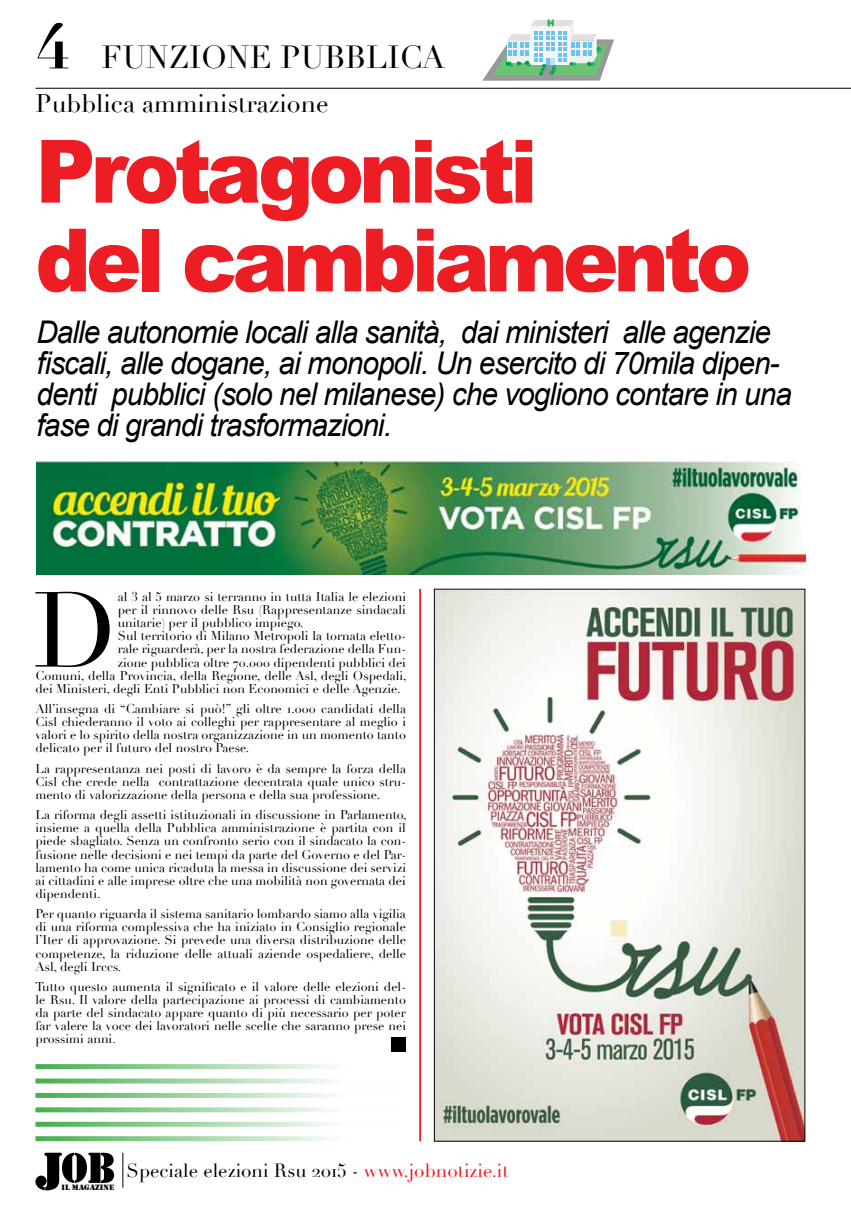
<style>
.page{position:relative;width:851px;height:1205px;background:#fff}
.page>*{position:absolute;margin:0;border:0;box-sizing:border-box;transform-origin:0 0}
.t1{font:104.62px "Didot";color:#000}
.t2{font:900 87.5px/88.8px "Arial";letter-spacing:-.06em;color:#ed1d24;scale:.95 1}
.t3{font:700 62.5px "Didot";color:#000}
.t4{font:italic 31.25px/31.2px "Arial";letter-spacing:-.03em;color:#000;scale:.95 1}
.t5{font:31.25px "Didot";color:#000}
.t6{font:25px "Didot";color:#000}
.t7{font:18.75px "Didot";color:#000}
.t8{font:12.5px/13.1px "Didot";color:#000;text-align:justify}
.t9{font:8px "Stencil";color:#000;scale:1.1 1}
.s1{color:#ed1d24}
</style>
<div class="page">
<hr style="left:35px;top:88px;width:815px;height:1px;background:#000">
<hr style="left:419px;top:589px;width:2px;height:552px;background:#ed1d24">
<svg style="left:35px;top:1152px;width:79px;height:38px"></svg>
<hr style="left:122px;top:1152px;width:1px;height:35px;background:#000">
<div style="left:392px;top:1038px;width:14px;height:14px;background:#000"></div>
<img style="left:436px;top:591px;width:367px;height:548px">
<svg style="left:35px;top:1064px;width:297px;height:5px"></svg>
<svg style="left:35px;top:1078px;width:297px;height:5px"></svg>
<svg style="left:35px;top:1093px;width:297px;height:5px"></svg>
<svg style="left:35px;top:1107px;width:297px;height:5px"></svg>
<svg style="left:35px;top:1122px;width:297px;height:5px"></svg>
<svg style="left:35px;top:1136px;width:297px;height:5px"></svg>
<img style="left:36px;top:461px;width:769px;height:114px">
<svg style="left:482px;top:20px;width:132px;height:61px"></svg>
<h3 class="t3" style="left:35px;top:7px;width:36px">4</h3>
<h3 class="t5" style="left:102px;top:39px;width:345px">FUNZIONE PUBBLICA</h3>
<h3 class="t6" style="left:35px;top:88px;width:294px">Pubblica amministrazione</h3>
<h2 class="t2" style="left:35px;top:124px;width:755px">Protagonisti<br>del cambiamento</h2>
<h3 class="t4" style="left:36px;top:316px;width:796px">Dalle autonomie locali alla sanità, dai ministeri alle agenzie fiscali, alle dogane, ai monopoli. Un esercito di 70mila dipen&shy;denti pubblici (solo nel milanese) che vogliono contare in una fase di grandi trasformazioni.</h3>
<h1 class="t1" style="left:32px;top:567px;width:87px">D</h1>
<p class="t8" style="left:118px;top:590px;width:290px">al 3 al 5 marzo si terranno in tutta Italia le elezioni</p>
<p class="t8" style="left:118px;top:603px;width:290px">per il rinnovo delle Rsu (Rappresentanze sindacali</p>
<p class="t8" style="left:118px;top:616px;width:187px">unitarie) per il pubblico impiego.</p>
<p class="t8" style="left:118px;top:630px;width:290px">Sul territorio di Milano Metropoli la tornata eletto-</p>
<p class="t8" style="left:118px;top:643px;width:290px">rale riguarderà, per la nostra federazione della Fun-</p>
<p class="t8" style="left:118px;top:656px;width:290px">zione pubblica oltre 70.000 dipendenti pubblici dei</p>
<p class="t8" style="left:35px;top:669px;width:372px">Comuni, della Provincia, della Regione, delle Asl, degli Ospedali,</p>
<p class="t8" style="left:35px;top:682px;width:366px">dei Ministeri, degli Enti Pubblici non Economici e delle Agenzie.</p>
<p class="t8" style="left:35px;top:702px;width:372px">All’insegna di “Cambiare si può!” gli oltre 1.000 candidati della Cisl chiederanno il voto ai colleghi per rappresentare al meglio i valori e lo spirito della nostra organizzazione in un momento tanto delicato per il futuro del nostro Paese.</p>
<p class="t8" style="left:35px;top:762px;width:372px">La rappresentanza nei posti di lavoro è da sempre la forza della Cisl che crede nella contrattazione decentrata quale unico stru&shy;mento di valorizzazione della persona e della sua professione.</p>
<p class="t8" style="left:35px;top:808px;width:372px">La riforma degli assetti istituzionali in discussione in Parlamento, insieme a quella della Pubblica amministrazione è partita con il piede sbagliato. Senza un confronto serio con il sindacato la con&shy;fusione nelle decisioni e nei tempi da parte del Governo e del Par&shy;lamento ha come unica ricaduta la messa in discussione dei servizi ai cittadini e alle imprese oltre che una mobilità non governata dei dipendenti.</p>
<p class="t8" style="left:35px;top:907px;width:372px">Per quanto riguarda il sistema sanitario lombardo siamo alla vigilia di una riforma complessiva che ha iniziato in Consiglio regionale l’Iter di approvazione. Si prevede una diversa distribuzione delle competenze, la riduzione delle attuali aziende ospedaliere, delle Asl, degli Irccs.</p>
<p class="t8" style="left:35px;top:980px;width:372px">Tutto questo aumenta il significato e il valore delle elezioni del&shy;le Rsu. Il valore della partecipazione ai processi di cambiamento da parte del sindacato appare quanto di più necessario per poter far valere la voce dei lavoratori nelle scelte che saranno prese nei prossimi anni.</p>
<p class="t9" style="left:62px;top:1183px;width:49px">IL MAGAZINE</p>
<h3 class="t7" style="left:126px;top:1159px;width:383px">Speciale elezioni Rsu 2015 - <span class="s1">www.jobnotizie.it</span></h3>
</div>
